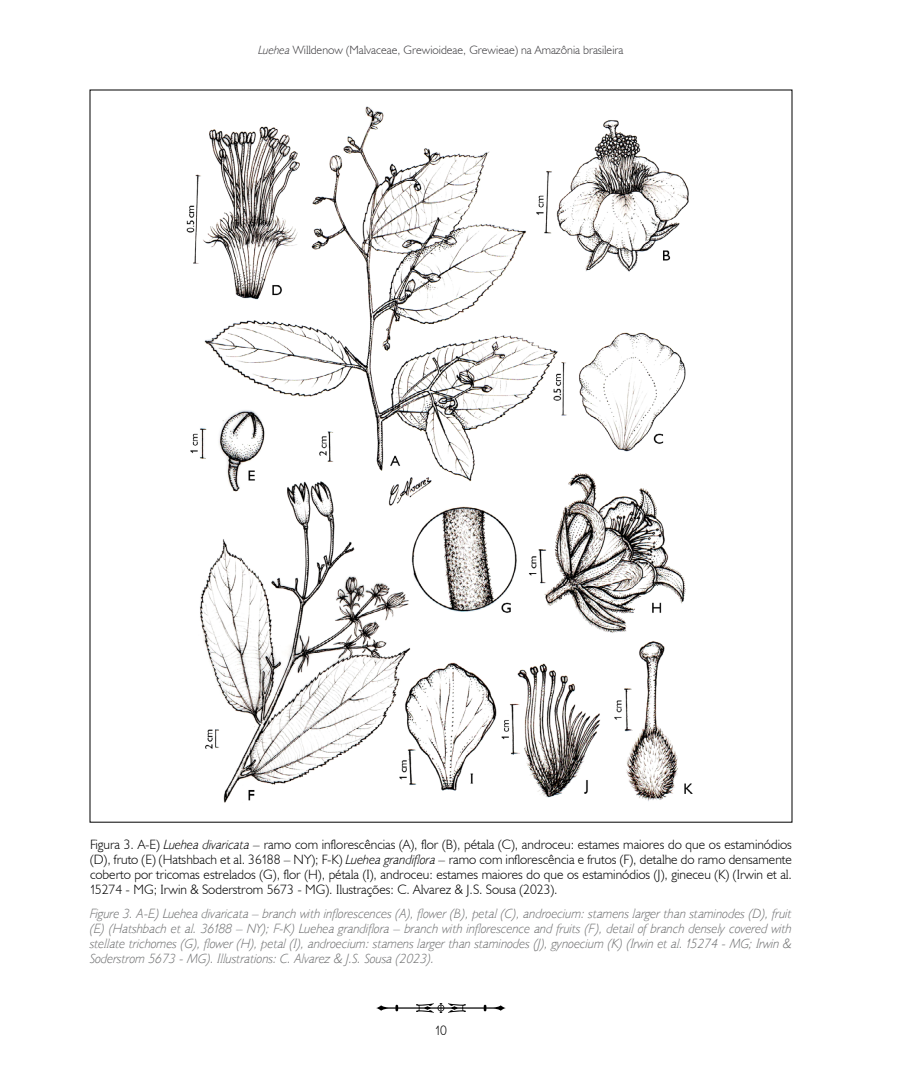
<style>
.page{position:relative;width:900px;height:1071px;background:#fff}
.page>*{position:absolute;margin:0;border:0;box-sizing:border-box;transform-origin:0 0}
.LEGENDAS_FIGURAS{font:13.5px/15px "MPEG";color:#000;text-align:justify}
.LEGENDAS_FIGURES{font:italic 13.5px/15px "MPEG";color:#707172;text-align:justify}
.t1{font:12px "MPEG";color:#3e3d40}
.s1{font-style:italic}
</style>
<div class="page">
<svg style="left:376px;top:1003px;width:130px;height:10px"></svg>
<img style="left:186px;top:106px;width:507px;height:697px">
<p class="t1" style="left:259px;top:43px;width:366px"><span class="s1">Luehea</span> Willdenow (Malvaceae, Grewioideae, Grewieae) na Amazônia brasileira</p>
<p class="LEGENDAS_FIGURAS" style="left:90px;top:837px;width:704px">Figura 3. A-E) <span class="s1">Luehea divaricata –</span> ramo com inflorescências (A), flor (B), pétala (C), androceu: estames maiores do que os estaminódios (D), fruto (E) (Hatshbach et al. 36188 – NY); F-K) <span class="s1">Luehea grandiflora –</span> ramo com inflorescência e frutos (F), detalhe do ramo densamente coberto por tricomas estrelados (G), flor (H), pétala (I), androceu: estames maiores do que os estaminódios (J), gineceu (K) (Irwin et al.<br>15274 - MG; Irwin &amp; Soderstrom 5673 - MG). Ilustrações: C. Alvarez &amp; J.S. Sousa (2023).</p>
<p class="LEGENDAS_FIGURES" style="left:90px;top:906px;width:704px">Figure 3. A-E) Luehea divaricata – branch with inflorescences (A), flower (B), petal (C), androecium: stamens larger than staminodes (D), fruit (E) (Hatshbach et al. 36188 – NY); F-K) Luehea grandiflora – branch with inflorescence and fruits (F), detail of branch densely covered with stellate trichomes (G), flower (H), petal (I), androecium: stamens larger than staminodes (J), gynoecium (K) (Irwin et al. 15274 - MG; Irwin &amp; Soderstrom 5673 - MG). Illustrations: C. Alvarez &amp; J.S. Sousa (2023).</p>
<p class="LEGENDAS_FIGURAS" style="left:435px;top:1023px;width:13px">10</p>
</div>
